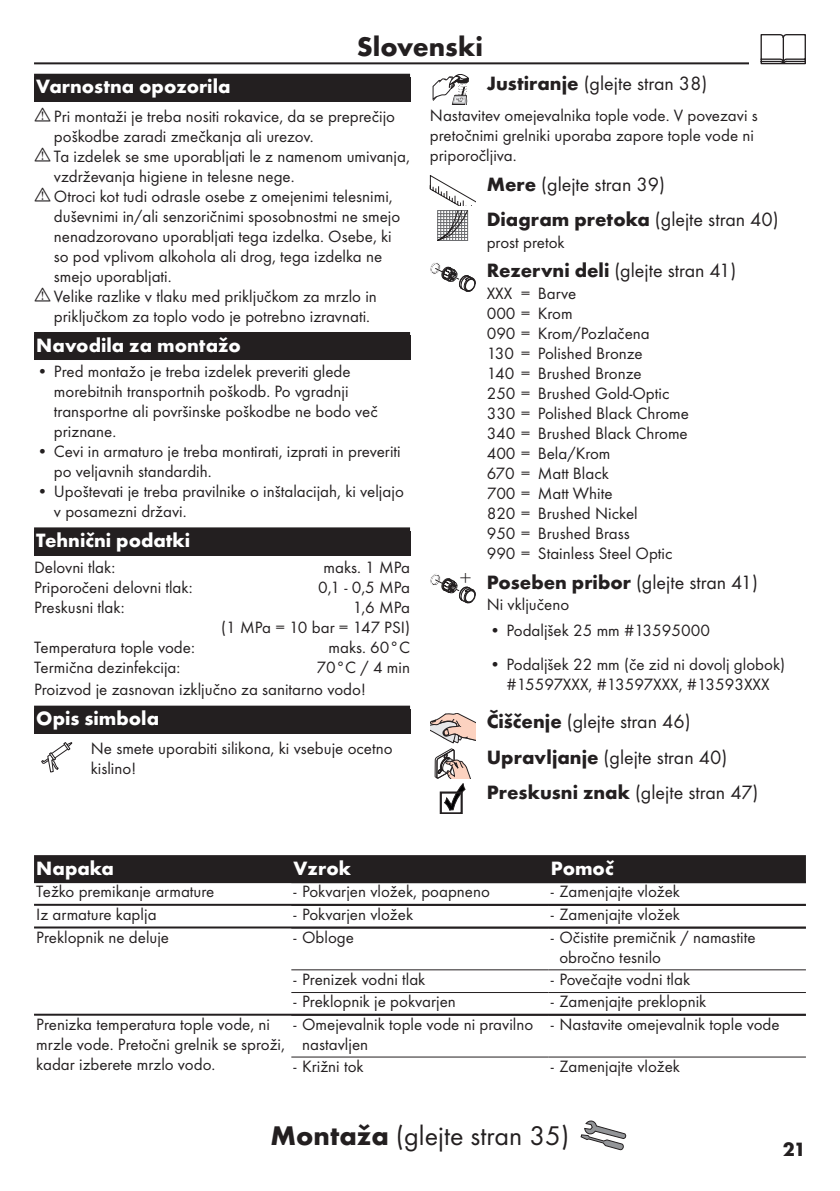
<style>
.page{position:relative;width:840px;height:1191px;background:#fff}
.page>*{position:absolute;margin:0;border:0;box-sizing:border-box;transform-origin:0 0}
.t1{font:28px "Futura TOT Boo";color:#231f20}
.t2{font:700 28px "Futura TOT";color:#231f20}
.t3{font:300 21.2px "Futura TOT";color:#231f20}
.t4{font:20px/35.4px "Futura TOT Boo";color:#231f20}
.t5{font:700 20px "Futura TOT";color:#fff}
.t6{font:700 20px "Futura TOT";color:#231f20}
.t7{font:17px/20px "Futura TOT Boo";color:#231f20}
.s1{font-family:"Futura TOT";font-weight:700}
</style>
<div class="page">
<hr style="left:34px;top:62px;width:771px;height:2px;background:#231f20">
<div style="left:748px;top:34px;width:68px;height:34px;background:#fff"></div>
<svg style="left:760px;top:34px;width:45px;height:30px"></svg>
<div style="left:34px;top:74px;width:376px;height:28px;background:#231f20"></div>
<div style="left:34px;top:332px;width:376px;height:28px;background:#231f20"></div>
<div style="left:34px;top:527px;width:376px;height:28px;background:#231f20"></div>
<div style="left:34px;top:709px;width:376px;height:25px;background:#231f20"></div>
<div style="left:34px;top:705px;width:376px;height:28px;background:#231f20"></div>
<svg style="left:41px;top:742px;width:32px;height:30px"></svg>
<svg style="left:432px;top:74px;width:36px;height:31px"></svg>
<svg style="left:429px;top:175px;width:46px;height:66px"></svg>
<svg style="left:430px;top:263px;width:45px;height:29px"></svg>
<svg style="left:430px;top:574px;width:45px;height:29px"></svg>
<svg style="left:430px;top:713px;width:45px;height:101px"></svg>
<svg style="left:580px;top:1120px;width:45px;height:30px"></svg>
<div style="left:34px;top:855px;width:771px;height:26px;background:#231f20"></div>
<hr style="left:34px;top:881px;width:771px;height:2px;background:#231f20">
<hr style="left:34px;top:903px;width:771px;height:2px;background:#231f20">
<hr style="left:34px;top:926px;width:771px;height:2px;background:#231f20">
<hr style="left:291px;top:969px;width:257px;height:1px;background:#231f20">
<hr style="left:548px;top:969px;width:257px;height:1px;background:#231f20">
<hr style="left:291px;top:992px;width:257px;height:1px;background:#231f20">
<hr style="left:548px;top:992px;width:257px;height:1px;background:#231f20">
<hr style="left:34px;top:1013px;width:771px;height:2px;background:#231f20">
<hr style="left:291px;top:1056px;width:257px;height:1px;background:#231f20">
<hr style="left:548px;top:1056px;width:257px;height:1px;background:#231f20">
<h1 class="t2" style="left:356px;top:29px;width:128px">Slovenski</h1>
<p class="t5" style="left:36px;top:74px;width:195px">Varnostna opozorila</p>
<p class="t7" style="left:54px;top:106px;width:357px">Pri montaži je treba nositi rokavice, da se preprečijo poškodbe zaradi zmečkanja ali urezov.<br>Ta izdelek se sme uporabljati le z namenom umivanja, vzdrževanja higiene in telesne nege.<br>Otroci kot tudi odrasle osebe z omejenimi telesnimi, duševnimi in/ali senzoričnimi sposobnostmi ne smejo nenadzorovano uporabljati tega izdelka. Osebe, ki so pod vplivom alkohola ali drog, tega izdelka ne smejo uporabljati.<br>Velike razlike v tlaku med priključkom za mrzlo in priključkom za toplo vodo je potrebno izravnati.</p>
<p class="t5" style="left:36px;top:332px;width:206px">Navodila za montažo</p>
<p class="t7" style="left:54px;top:361px;width:325px;text-indent:-17px">• Pred montažo je treba izdelek preveriti glede morebitnih transportnih poškodb. Po vgradnji transportne ali površinske poškodbe ne bodo več priznane.</p>
<p class="t7" style="left:54px;top:441px;width:348px;text-indent:-17px">• Cevi in armaturo je treba montirati, izprati in preveriti po veljavnih standardih.</p>
<p class="t7" style="left:54px;top:481px;width:351px;text-indent:-17px">• Upoštevati je treba pravilnike o inštalacijah, ki veljajo v posamezni državi.</p>
<p class="t5" style="left:36px;top:528px;width:155px">Tehnični podatki</p>
<p class="t7" style="left:34px;top:557px;width:83px">Delovni tlak:</p>
<p class="t7" style="left:323px;top:557px;width:88px">maks. 1 MPa</p>
<p class="t7" style="left:34px;top:577px;width:160px">Priporočeni delovni tlak:</p>
<p class="t7" style="left:318px;top:577px;width:93px">0,1 - 0,5 MPa</p>
<p class="t7" style="left:34px;top:597px;width:92px">Preskusni tlak:</p>
<p class="t7" style="left:221px;top:597px;width:190px;text-align:right">1,6 MPa<br>(1 MPa = 10 bar = 147 PSI)</p>
<p class="t7" style="left:34px;top:637px;width:162px">Temperatura tople vode:</p>
<p class="t7" style="left:328px;top:637px;width:83px">maks. 60°C</p>
<p class="t7" style="left:34px;top:657px;width:148px">Termična dezinfekcija:</p>
<p class="t7" style="left:34px;top:655px;width:377px;line-height:22.8px;text-indent:282px">70°C / 4 min<br>Proizvod je zasnovan izključno za sanitarno vodo!</p>
<p class="t5" style="left:36px;top:706px;width:124px">Opis simbola</p>
<p class="t7" style="left:91px;top:738px;width:303px">Ne smete uporabiti silikona, ki vsebuje ocetno kislino!</p>
<p class="t4" style="left:486px;top:65px;width:222px"><span class="s1">Justiranje</span> (glejte stran 38)</p>
<p class="t7" style="left:429px;top:105px;width:329px">Nastavitev omejevalnika tople vode. V povezavi s pretočnimi grelniki uporaba zapore tople vode ni priporočljiva.</p>
<p class="t4" style="left:486px;top:166px;width:293px"><span class="s1">Mere</span> (glejte stran 39)<br><span class="s1">Diagram pretoka</span> (glejte stran 40)</p>
<p class="t7" style="left:486px;top:232px;width:80px">prost pretok</p>
<p class="t4" style="left:486px;top:253px;width:251px"><span class="s1">Rezervni deli</span> (glejte stran 41)</p>
<p class="t7" style="left:486px;top:283px;width:204px">XXX = Barve<br>000 = Krom<br>090 = Krom/Pozlačena<br>130 = Polished Bronze<br>140 = Brushed Bronze<br>250 = Brushed Gold-Optic<br>330 = Polished Black Chrome<br>340 = Brushed Black Chrome<br>400 = Bela/Krom<br>670 = Matt Black<br>700 = Matt White<br>820 = Brushed Nickel<br>950 = Brushed Brass<br>990 = Stainless Steel Optic</p>
<p class="t4" style="left:486px;top:564px;width:273px"><span class="s1">Poseben pribor</span> (glejte stran 41)</p>
<p class="t7" style="left:486px;top:594px;width:84px">Ni vključeno</p>
<p class="t7" style="left:489px;top:620px;width:222px">• Podaljšek 25 mm #13595000</p>
<p class="t7" style="left:489px;top:654px;width:297px;text-align:center">• Podaljšek 22 mm (če zid ni dovolj globok) #15597XXX, #13597XXX, #13593XXX</p>
<p class="t4" style="left:486px;top:704px;width:273px"><span class="s1">Čiščenje</span> (glejte stran 46)<br><span class="s1">Upravljanje</span> (glejte stran 40)<br><span class="s1">Preskusni znak</span> (glejte stran 47)</p>
<p class="t3" style="left:459px;top:566px;width:13px">+</p>
<p class="t5" style="left:36px;top:856px;width:79px">Napaka</p>
<p class="t5" style="left:293px;top:856px;width:59px">Vzrok</p>
<p class="t5" style="left:550px;top:856px;width:64px">Pomoč</p>
<p class="t7" style="left:36px;top:881px;width:179px">Težko premikanje armature</p>
<p class="t7" style="left:293px;top:881px;width:198px">- Pokvarjen vložek, poapneno</p>
<p class="t7" style="left:550px;top:881px;width:131px">- Zamenjajte vložek</p>
<p class="t7" style="left:36px;top:904px;width:122px">Iz armature kaplja</p>
<p class="t7" style="left:293px;top:904px;width:121px">- Pokvarjen vložek</p>
<p class="t7" style="left:550px;top:904px;width:131px">- Zamenjajte vložek</p>
<p class="t7" style="left:36px;top:927px;width:134px">Preklopnik ne deluje</p>
<p class="t7" style="left:293px;top:927px;width:62px">- Obloge</p>
<p class="t7" style="left:559px;top:927px;width:197px;text-indent:-8px">- Očistite premičnik / namastite obročno tesnilo</p>
<p class="t7" style="left:293px;top:968px;width:133px">- Prenizek vodni tlak</p>
<p class="t7" style="left:550px;top:968px;width:141px">- Povečajte vodni tlak</p>
<p class="t7" style="left:293px;top:991px;width:164px">- Preklopnik je pokvarjen</p>
<p class="t7" style="left:550px;top:991px;width:157px">- Zamenjajte preklopnik</p>
<p class="t7" style="left:36px;top:1014px;width:250px">Prenizka temperatura tople vode, ni mrzle vode. Pretočni grelnik se sproži, kadar izberete mrzlo vodo.</p>
<p class="t7" style="left:302px;top:1014px;width:232px;text-indent:-8px">- Omejevalnik tople vode ni pravilno nastavljen</p>
<p class="t7" style="left:550px;top:1014px;width:230px">- Nastavite omejevalnik tople vode</p>
<p class="t7" style="left:293px;top:1056px;width:72px">- Križni tok</p>
<p class="t7" style="left:550px;top:1056px;width:131px">- Zamenjajte vložek</p>
<h1 class="t1" style="left:270px;top:1119px;width:300px"><span class="s1">Montaža</span> (glejte stran 35)</h1>
<p class="t6" style="left:782px;top:1136px;width:25px">21</p>
</div>
